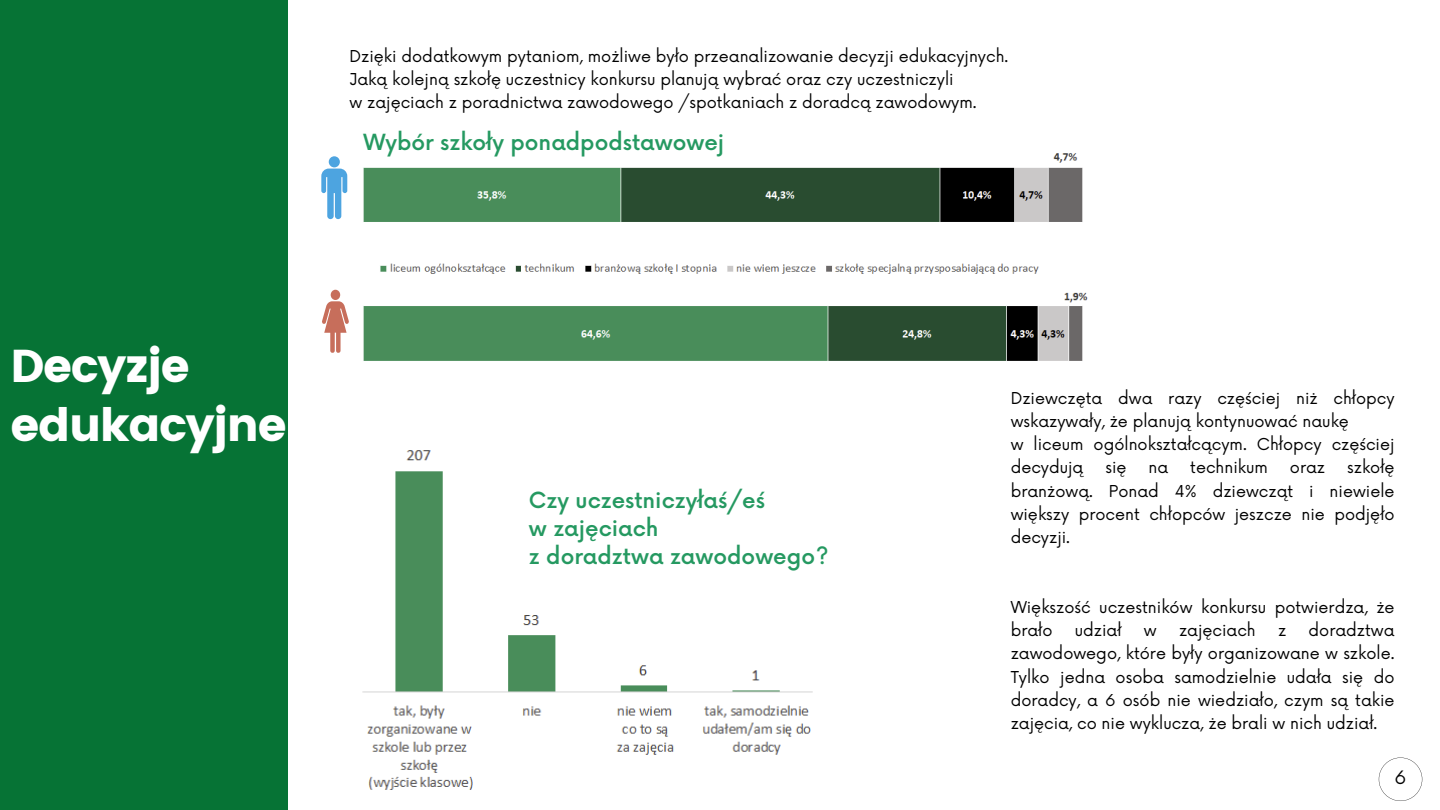
<style>
.page{position:relative;width:1440px;height:810px;background:#fff}
.page>*{position:absolute;margin:0;border:0;box-sizing:border-box;transform-origin:0 0}
.t1{font:46px "Poppins";letter-spacing:-.03em;color:#fff}
.t2{font:500 21.7px "Now";color:#259961}
.t3{font:18px "Now";color:#000}
.t4{font:16px/23.2px "Now";color:#000}
</style>
<div class="page">
<div style="left:0;top:0;width:288px;height:810px;background:#067335"></div>
<svg style="left:1379px;top:758px;width:43px;height:43px"></svg>
<img style="left:363px;top:153px;width:725px;height:208px">
<img style="left:362px;top:450px;width:451px;height:340px">
<div style="left:329px;top:156px;width:11px;height:11px;background:#4da4e0;border-radius:50%"></div>
<svg style="left:321px;top:169px;width:26px;height:50px"></svg>
<div style="left:331px;top:290px;width:9px;height:10px;background:#c76e5b;border-radius:50%"></div>
<svg style="left:322px;top:301px;width:27px;height:52px"></svg>
<p class="t4" style="left:350px;top:45px;width:660px">Dzięki dodatkowym pytaniom, możliwe było przeanalizowanie decyzji edukacyjnych.</p>
<p class="t4" style="left:350px;top:69px;width:606px">Jaką kolejną szkołę uczestnicy konkursu planują wybrać oraz czy uczestniczyli</p>
<p class="t4" style="left:350px;top:92px;width:629px">w zajęciach z poradnictwa zawodowego /spotkaniach z doradcą zawodowym.</p>
<p class="t2" style="left:363px;top:130px;width:362px">Wybór szkoły ponadpodstawowej</p>
<p class="t1" style="left:11px;top:339px;width:181px">Decyzje</p>
<p class="t1" style="left:11px;top:399px;width:278px">edukacyjne</p>
<p class="t2" style="left:529px;top:489px;width:238px">Czy uczestniczyłaś/eś</p>
<p class="t2" style="left:529px;top:516px;width:131px">w zajęciach</p>
<p class="t2" style="left:529px;top:544px;width:301px">z doradztwa zawodowego?</p>
<p class="t4" style="left:1011px;top:387px;width:385px">Dziewczęta dwa razy częściej niż chłopcy wskazywały, że planują kontynuować naukę</p>
<p class="t4" style="left:1011px;top:434px;width:385px">w liceum ogólnokształcącym. Chłopcy częściej decydują</p>
<p class="t4" style="left:1011px;top:457px;width:385px;text-align:justify;text-indent:336px">szkołę branżową. Ponad 4% dziewcząt i niewiele większy procent chłopców jeszcze nie podjęło decyzji.</p>
<p class="t4" style="left:1105px;top:457px;width:23px">się</p>
<p class="t4" style="left:1149px;top:457px;width:21px">na</p>
<p class="t4" style="left:1190px;top:457px;width:79px">technikum</p>
<p class="t4" style="left:1290px;top:457px;width:37px">oraz</p>
<p class="t4" style="left:1011px;top:596px;width:385px">Większość uczestników konkursu potwierdza, że brało</p>
<p class="t4" style="left:1011px;top:620px;width:385px;text-align:justify;text-indent:298px">doradztwa zawodowego, które były organizowane w szkole.<br>Tylko jedna osoba samodzielnie udała się do doradcy, a 6 osób nie wiedziało, czym są takie zajęcia, co nie wyklucza, że brali w nich udział.</p>
<p class="t4" style="left:1075px;top:620px;width:48px">udział</p>
<p class="t4" style="left:1144px;top:620px;width:14px">w</p>
<p class="t4" style="left:1179px;top:620px;width:78px">zajęciach</p>
<p class="t4" style="left:1278px;top:620px;width:10px">z</p>
<p class="t3" style="left:1395px;top:768px;width:13px">6</p>
</div>
